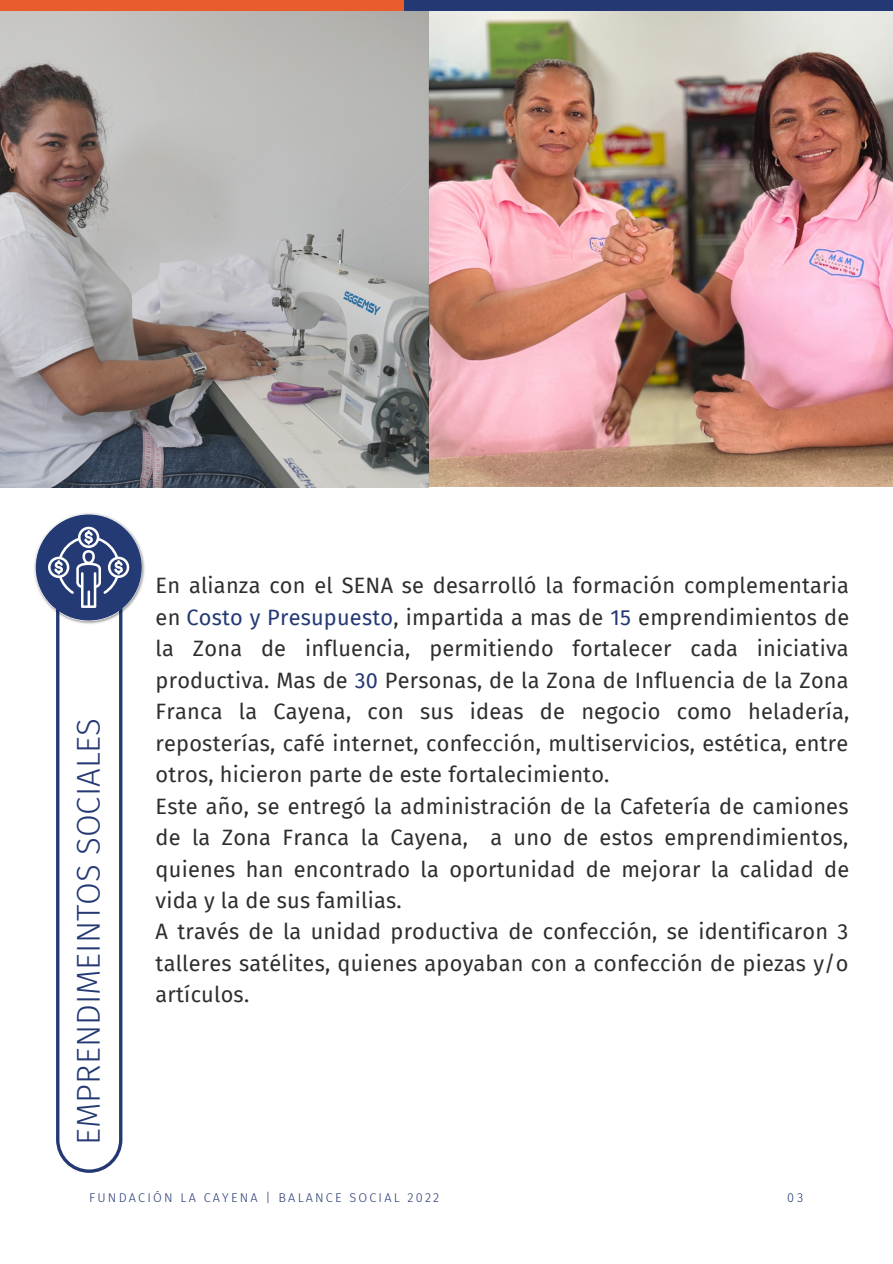
<style>
.page{position:relative;width:893px;height:1264px;background:#fff}
.page>*{position:absolute;margin:0;border:0;box-sizing:border-box;transform-origin:0 0}
.t1{font:300 33px "Fira Sans";color:#243974}
.t2{font:21.75px/31.5px "Fira Sans";letter-spacing:.01em;color:#2e2e2e}
.t3{font:300 12.75px "Fira Sans";letter-spacing:.17em;color:#243974}
.s1{color:#243974}
</style>
<div class="page">
<img style="left:428px;top:10px;width:464px;height:476px">
<img style="left:0;top:10px;width:428px;height:477px">
<div style="left:0;top:0;width:442px;height:10px;background:#e85c2d"></div>
<div style="left:404px;top:0;width:488px;height:10px;background:#243974"></div>
<img style="left:34px;top:513px;width:111px;height:94px">
<svg style="left:48px;top:526px;width:81px;height:646px"></svg>
<h1 class="t1" style="left:69px;top:1144px;width:428px;rotate:-90deg">EMPRENDIMEINTOS SOCIALES</h1>
<p class="t2" style="left:156px;top:570px;width:695px">En alianza con el SENA se desarrolló la formación complementaria en <span class="s1">Costo y Presupuesto</span>, impartida a mas de <span class="s1">15</span> emprendimientos de la Zona de influencia, permitiendo fortalecer cada iniciativa productiva. Mas de <span class="s1">30</span> Personas, de la Zona de Influencia de la Zona Franca la Cayena, con sus ideas de negocio como heladería, reposterías, café internet, confección, multiservicios, estética, entre otros, hicieron parte de este fortalecimiento.<br>Este año, se entregó la administración de la Cafetería de camiones de la Zona Franca la Cayena, a uno de estos emprendimientos, quienes han encontrado la oportunidad de mejorar la calidad de vida y la de sus familias.<br>A través de la unidad productiva de confección, se identificaron 3 talleres satélites, quienes apoyaban con a confección de piezas y/o artículos.</p>
<p class="t3" style="left:89px;top:1190px;width:351px">FUNDACIÓN LA CAYENA | BALANCE SOCIAL 2022</p>
<p class="t3" style="left:787px;top:1190px;width:18px">03</p>
</div>
